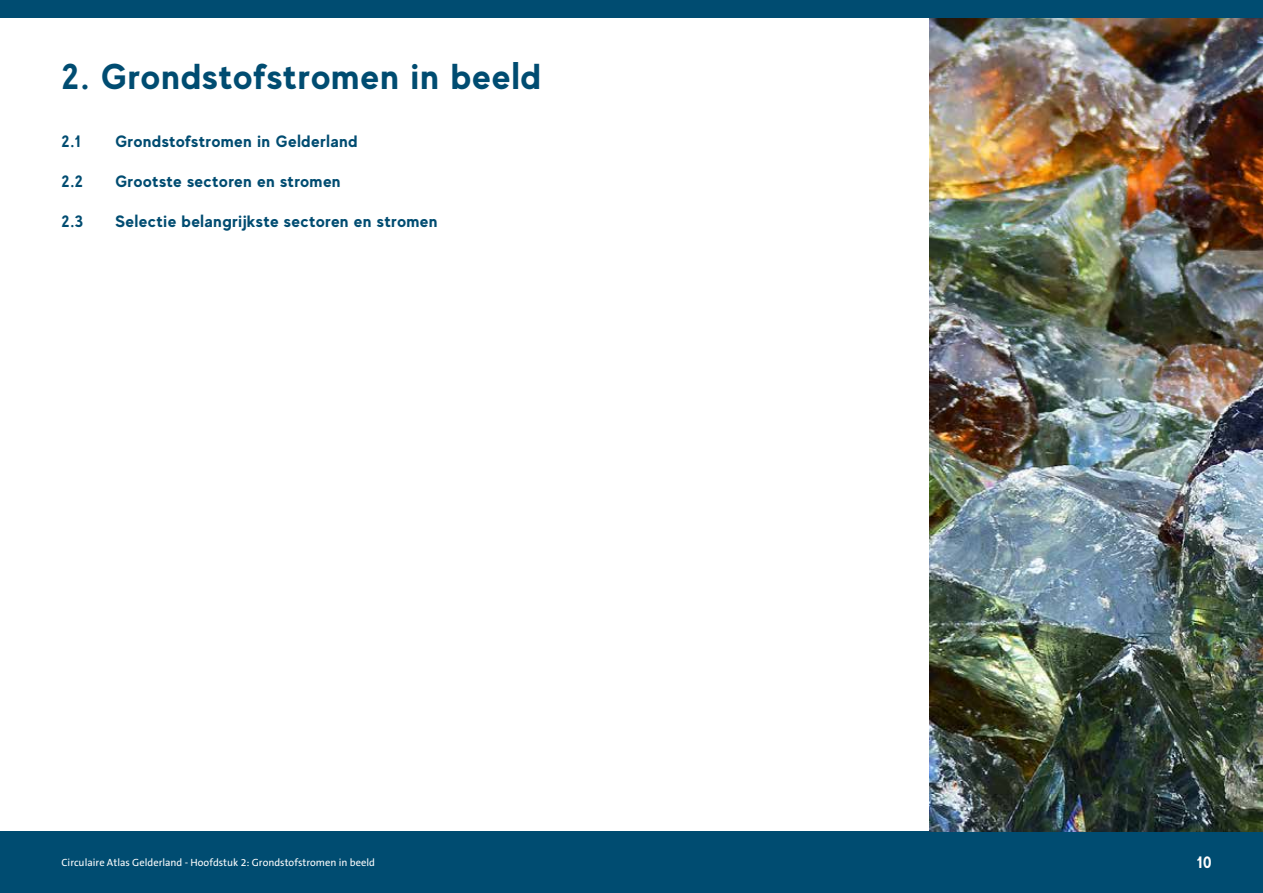
<style>
.page{position:relative;width:1263px;height:893px;background:#fff}
.page>*{position:absolute;margin:0;border:0;box-sizing:border-box;transform-origin:0 0}
.H1_Hoofdstuktitel{font:700 36px "MADE Evolve Sans";letter-spacing:.04em;color:#004c71}
.H2_Subkop{font:700 16.5px "MADE Evolve Sans";letter-spacing:.04em;color:#004c71}
.t1{font:700 16.5px "MADE Evolve Sans";color:#fff}
.t2{font:10.5px "The Sans B5 Plain";color:#fff}
</style>
<div class="page">
<div style="left:0;top:0;width:1263px;height:18px;background:#004c71"></div>
<div style="left:0;top:831px;width:1263px;height:62px;background:#004c71"></div>
<img style="left:930px;top:18px;width:333px;height:813px">
<p class="H1_Hoofdstuktitel" style="left:62px;top:53px;width:481px">2. Grondstofstromen in beeld</p>
<p class="H2_Subkop" style="left:62px;top:131px;width:21px">2.1</p>
<p class="H2_Subkop" style="left:116px;top:131px;width:244px">Grondstofstromen in Gelderland</p>
<p class="H2_Subkop" style="left:62px;top:171px;width:23px">2.2</p>
<p class="H2_Subkop" style="left:116px;top:171px;width:227px">Grootste sectoren en stromen</p>
<p class="H2_Subkop" style="left:62px;top:210px;width:23px">2.3</p>
<p class="H2_Subkop" style="left:116px;top:210px;width:323px">Selectie belangrijkste sectoren en stromen</p>
<p class="t2" style="left:62px;top:857px;width:315px">Circulaire Atlas Gelderland - Hoofdstuk 2: Grondstofstromen in beeld</p>
<p class="t1" style="left:1197px;top:852px;width:17px">10</p>
</div>
